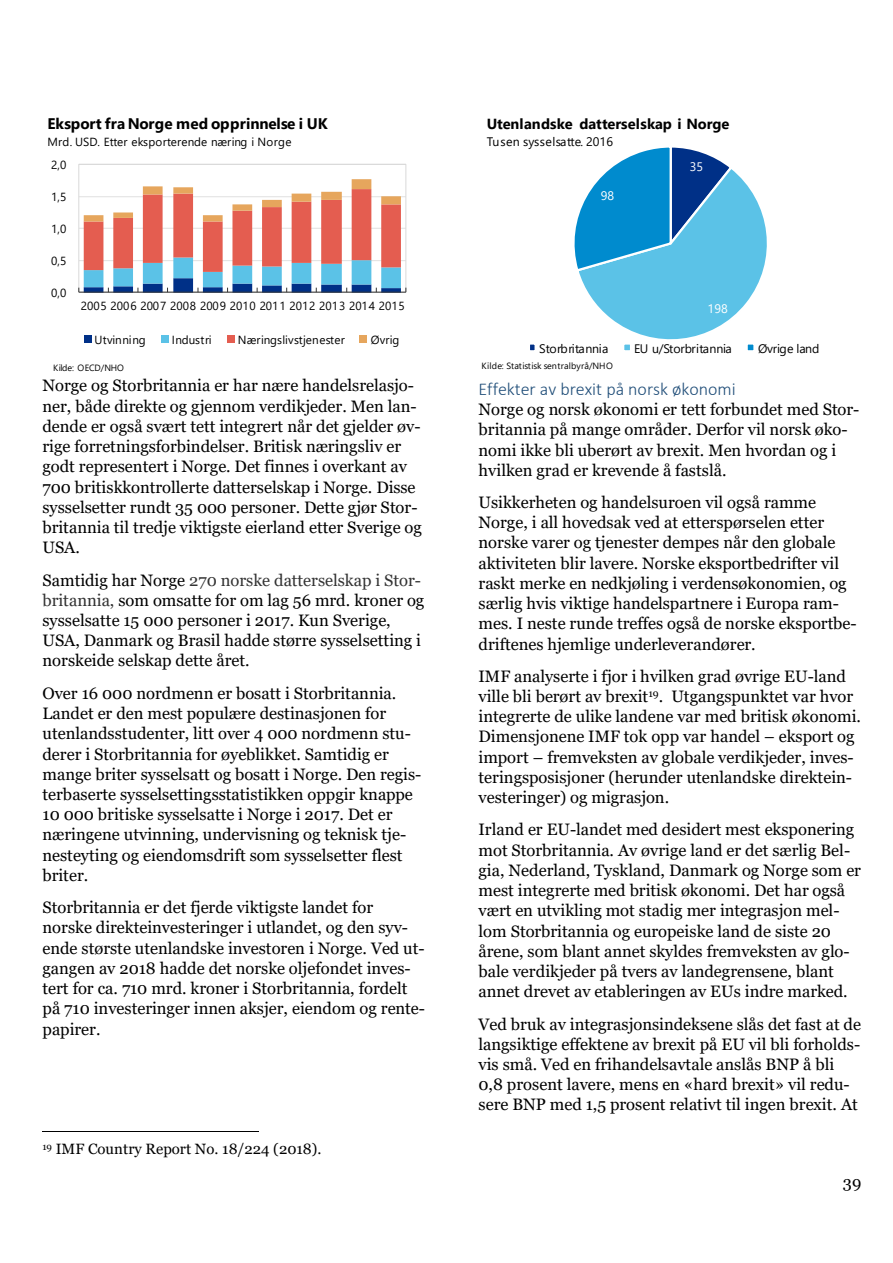
<style>
.page{position:relative;width:893px;height:1263px;background:#fff}
.page>*{position:absolute;margin:0;border:0;box-sizing:border-box;transform-origin:0 0}
.t1{font:300 18px "Calibri";color:#1f4d78}
.t2{font:16.5px/20.2px "Georgia";color:#000}
.t3{font:700 15.3px "Segoe UI";letter-spacing:.01em;color:#000}
.t4{font:15px "Georgia";color:#000}
.t5{font:700 14.55px "Segoe UI";color:#000}
.t6{font:12.3px "Segoe UI";letter-spacing:.025em;color:#000}
.t7{font:12.3px "Segoe UI";letter-spacing:-.02em;color:#000}
.t8{font:12.3px "Segoe UI";letter-spacing:.005em;color:#000}
.t9{font:12.3px "Segoe UI";letter-spacing:-.025em;color:#000}
.t10{font:12.3px "Segoe UI";letter-spacing:.01em;color:#fff}
.t11{font:11.7px "Segoe UI";letter-spacing:.01em;color:#000}
.t12{font:9px "Segoe UI";letter-spacing:.005em;color:#000}
.s1{color:#333}
</style>
<div class="page">
<hr style="left:42px;top:1131px;width:217px;height:1px;background:#000">
<svg style="left:78px;top:179px;width:328px;height:114px"></svg>
<div style="left:85px;top:336px;width:7px;height:7px;background:#003087"></div>
<div style="left:162px;top:336px;width:7px;height:7px;background:#5bc2e7"></div>
<div style="left:227px;top:336px;width:7px;height:7px;background:#e45d50"></div>
<div style="left:360px;top:336px;width:7px;height:7px;background:#e6a65d"></div>
<svg style="left:574px;top:147px;width:193px;height:193px"></svg>
<div style="left:529px;top:343px;width:7px;height:8px;background:#003087"></div>
<div style="left:528px;top:342px;width:9px;height:10px;border:2px solid #fff"></div>
<div style="left:623px;top:343px;width:8px;height:8px;background:#5bc2e7"></div>
<div style="left:622px;top:342px;width:10px;height:10px;border:2px solid #fff"></div>
<div style="left:747px;top:343px;width:8px;height:8px;background:#008bce"></div>
<div style="left:746px;top:342px;width:10px;height:10px;border:2px solid #fff"></div>
<p class="t3" style="left:47px;top:113px;width:282px">Eksport fra Norge med opprinnelse i UK</p>
<p class="t11" style="left:47px;top:134px;width:246px">Mrd. USD. Etter eksporterende næring i Norge</p>
<p class="t11" style="left:51px;top:156px;width:17px">2,0</p>
<p class="t11" style="left:51px;top:188px;width:17px">1,5</p>
<p class="t11" style="left:51px;top:220px;width:17px">1,0</p>
<p class="t11" style="left:51px;top:252px;width:17px">0,5</p>
<p class="t11" style="left:51px;top:284px;width:17px">0,0</p>
<p class="t11" style="left:81px;top:297px;width:326px">2005 2006 2007 2008 2009 2010 2011 2012 2013 2014 2015</p>
<p class="t11" style="left:95px;top:331px;width:53px">Utvinning</p>
<p class="t11" style="left:172px;top:331px;width:41px">Industri</p>
<p class="t11" style="left:238px;top:331px;width:109px">Næringslivstjenester</p>
<p class="t11" style="left:371px;top:331px;width:30px">Øvrig</p>
<p class="t12" style="left:53px;top:361px;width:72px">Kilde: OECD/NHO</p>
<p class="t2" style="left:42px;top:375px;width:381px">Norge og Storbritannia er har nære handelsrelasjo&shy;ner, både direkte og gjennom verdikjeder. Men lan&shy;dende er også svært tett integrert når det gjelder øv&shy;rige forretningsforbindelser. Britisk næringsliv er godt representert i Norge. Det finnes i overkant av 700 britiskkontrollerte datterselskap i Norge. Disse sysselsetter rundt 35 000 personer. Dette gjør Stor&shy;britannia til tredje viktigste eierland etter Sverige og USA.</p>
<p class="t2" style="left:42px;top:570px;width:383px">Samtidig har Norge <span class="s1">270 norske datterselskap i Stor&shy;britannia,</span> som omsatte for om lag 56 mrd. kroner og sysselsatte 15 000 personer i 2017. Kun Sverige, USA, Danmark og Brasil hadde større sysselsetting i norskeide selskap dette året.</p>
<p class="t2" style="left:42px;top:683px;width:380px">Over 16 000 nordmenn er bosatt i Storbritannia.<br>Landet er den mest populære destinasjonen for utenlandsstudenter, litt over 4 000 nordmenn stu&shy;derer i Storbritannia for øyeblikket. Samtidig er mange briter sysselsatt og bosatt i Norge. Den regis&shy;terbaserte sysselsettingsstatistikken oppgir knappe 10 000 britiske sysselsatte i Norge i 2017. Det er næringene utvinning, undervisning og teknisk tje&shy;nesteyting og eiendomsdrift som sysselsetter flest briter.</p>
<p class="t2" style="left:42px;top:897px;width:384px">Storbritannia er det fjerde viktigste landet for norske direkteinvesteringer i utlandet, og den syv&shy;ende største utenlandske investoren i Norge. Ved ut&shy;gangen av 2018 hadde det norske oljefondet inves&shy;tert for ca. 710 mrd. kroner i Storbritannia, fordelt på 710 investeringer innen aksjer, eiendom og rente&shy;papirer.</p>
<p class="t4" style="left:42px;top:1140px;width:281px"><sup>19</sup> IMF Country Report No. 18/224 (2018).</p>
<p class="t5" style="left:487px;top:114px;width:244px">Utenlandske datterselskap i Norge</p>
<p class="t6" style="left:487px;top:133px;width:128px">Tusen sysselsatte. 2016</p>
<p class="t10" style="left:601px;top:186px;width:15px">98</p>
<p class="t10" style="left:690px;top:158px;width:15px">35</p>
<p class="t10" style="left:708px;top:300px;width:22px">198</p>
<p class="t8" style="left:539px;top:340px;width:71px">Storbritannia</p>
<p class="t7" style="left:634px;top:340px;width:99px">EU u/Storbritannia</p>
<p class="t9" style="left:758px;top:340px;width:63px">Øvrige land</p>
<p class="t12" style="left:482px;top:359px;width:133px">Kilde: Statistisk sentralbyrå/NHO</p>
<p class="t1" style="left:479px;top:381px;width:259px">Effekter av brexit på norsk økonomi</p>
<p class="t2" style="left:479px;top:399px;width:382px">Norge og norsk økonomi er tett forbundet med Stor&shy;britannia på mange områder. Derfor vil norsk øko&shy;nomi ikke bli uberørt av brexit. Men hvordan og i hvilken grad er krevende å fastslå.</p>
<p class="t2" style="left:479px;top:492px;width:380px">Usikkerheten og handelsuroen vil også ramme Norge, i all hovedsak ved at etterspørselen etter norske varer og tjenester dempes når den globale aktiviteten blir lavere. Norske eksportbedrifter vil raskt merke en nedkjøling i verdensøkonomien, og særlig hvis viktige handelspartnere i Europa ram&shy;mes. I neste runde treffes også de norske eksportbe&shy;driftenes hjemlige underleverandører.</p>
<p class="t2" style="left:479px;top:666px;width:384px">IMF analyserte i fjor i hvilken grad øvrige EU-land ville bli berørt av brexit<sup>19</sup>. Utgangspunktet var hvor integrerte de ulike landene var med britisk økonomi.<br>Dimensjonene IMF tok opp var handel – eksport og import – fremveksten av globale verdikjeder, inves&shy;teringsposisjoner (herunder utenlandske direktein&shy;vesteringer) og migrasjon.</p>
<p class="t2" style="left:479px;top:819px;width:384px">Irland er EU-landet med desidert mest eksponering mot Storbritannia. Av øvrige land er det særlig Bel&shy;gia, Nederland, Tyskland, Danmark og Norge som er mest integrerte med britisk økonomi. Det har også vært en utvikling mot stadig mer integrasjon mel&shy;lom Storbritannia og europeiske land de siste 20 årene, som blant annet skyldes fremveksten av glo&shy;bale verdikjeder på tvers av landegrensene, blant annet drevet av etableringen av EUs indre marked.</p>
<p class="t2" style="left:479px;top:1014px;width:384px">Ved bruk av integrasjonsindeksene slås det fast at de langsiktige effektene av brexit på EU vil bli forholds&shy;vis små. Ved en frihandelsavtale anslås BNP å bli 0,8 prosent lavere, mens en «hard brexit» vil redu&shy;sere BNP med 1,5 prosent relativt til ingen brexit. At</p>
<p class="t2" style="left:843px;top:1172px;width:20px">39</p>
</div>
